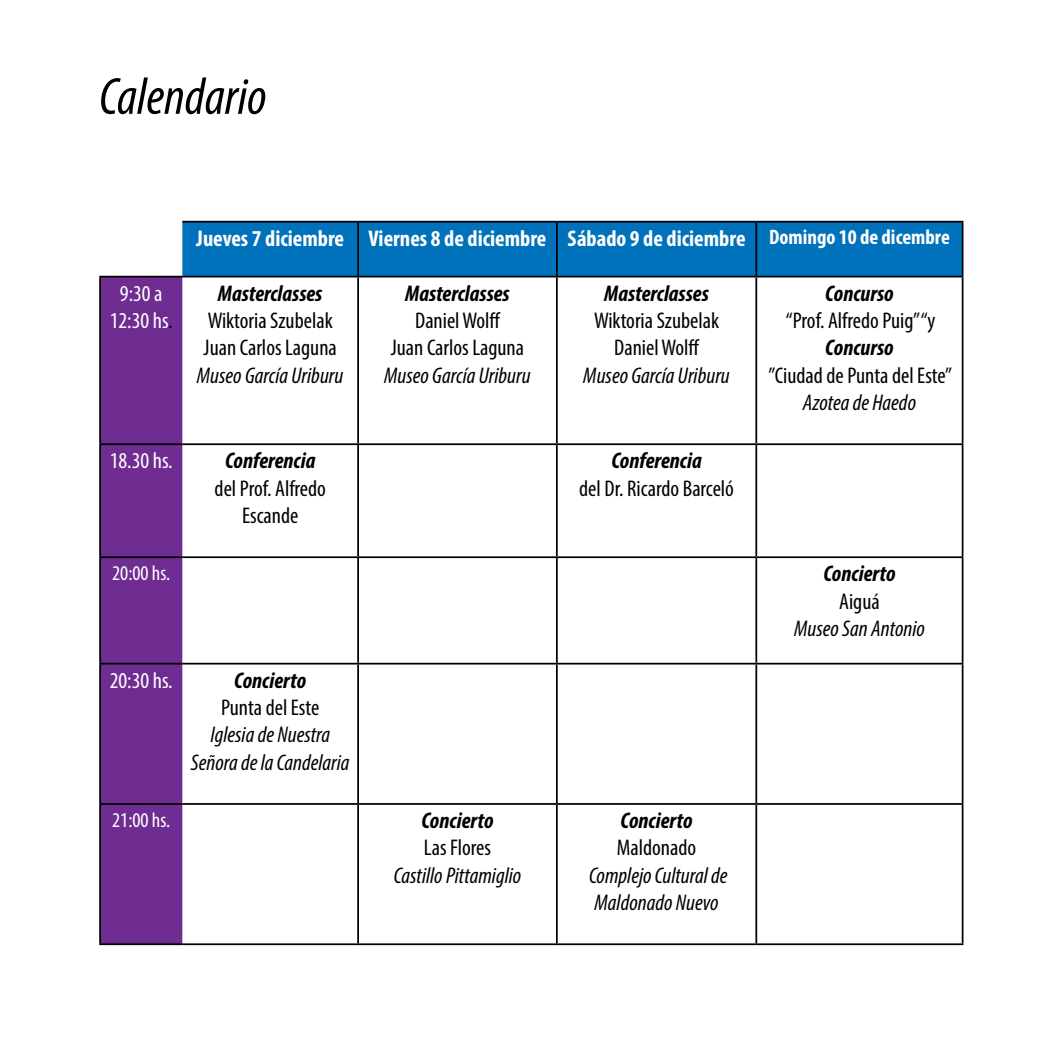
<style>
.page{position:relative;width:1042px;height:1042px;background:#fff}
.page>*{position:absolute;margin:0;border:0;box-sizing:border-box;transform-origin:0 0}
.t1{font:italic condensed 52.5px "Myriad Pro";color:#000}
.t2{font:condensed 22.75px/27.3px "Myriad Pro";color:#000;text-align:center}
.t3{font:italic condensed 22.75px/27.3px "Myriad Pro";color:#000;text-align:center}
.t4{font:italic 700 condensed 22.75px "Myriad Pro";color:#000}
.t5{font:700 condensed 22.75px "Myriad Pro";color:#fff}
.t6{font:condensed 22.75px/27.3px "Myriad Pro";color:#fff;text-align:center}
.t7{font:condensed 21px "Myriad Pro";color:#fff}
.s1{font-size:21px}
.s2{color:#000}
</style>
<div class="page">
<div style="left:182px;top:222px;width:779px;height:54px;background:#0072bc"></div>
<div style="left:101px;top:277px;width:81px;height:666px;background:#6f2c91"></div>
<hr style="left:182px;top:221px;width:176px;height:1px;background:#000">
<hr style="left:358px;top:221px;width:199px;height:1px;background:#000">
<hr style="left:357px;top:222px;width:2px;height:54px;background:#000">
<hr style="left:357px;top:277px;width:2px;height:166px;background:#000">
<hr style="left:357px;top:445px;width:2px;height:111px;background:#000">
<hr style="left:357px;top:558px;width:2px;height:105px;background:#000">
<hr style="left:357px;top:664px;width:2px;height:139px;background:#000">
<hr style="left:357px;top:805px;width:2px;height:138px;background:#000">
<hr style="left:557px;top:221px;width:199px;height:1px;background:#000">
<hr style="left:556px;top:222px;width:2px;height:54px;background:#000">
<hr style="left:556px;top:277px;width:2px;height:166px;background:#000">
<hr style="left:556px;top:445px;width:2px;height:111px;background:#000">
<hr style="left:556px;top:558px;width:2px;height:105px;background:#000">
<hr style="left:556px;top:664px;width:2px;height:139px;background:#000">
<hr style="left:556px;top:805px;width:2px;height:138px;background:#000">
<hr style="left:756px;top:221px;width:207px;height:1px;background:#000">
<hr style="left:755px;top:222px;width:2px;height:54px;background:#000">
<hr style="left:961px;top:222px;width:2px;height:54px;background:#000">
<hr style="left:755px;top:277px;width:2px;height:166px;background:#000">
<hr style="left:755px;top:445px;width:2px;height:111px;background:#000">
<hr style="left:755px;top:558px;width:2px;height:105px;background:#000">
<hr style="left:755px;top:664px;width:2px;height:139px;background:#000">
<hr style="left:755px;top:805px;width:2px;height:138px;background:#000">
<hr style="left:99px;top:445px;width:2px;height:111px;background:#000">
<hr style="left:961px;top:445px;width:2px;height:111px;background:#000">
<hr style="left:99px;top:276px;width:83px;height:1px;background:#000">
<hr style="left:99px;top:277px;width:2px;height:166px;background:#000">
<hr style="left:182px;top:276px;width:176px;height:1px;background:#000">
<hr style="left:358px;top:276px;width:199px;height:1px;background:#000">
<hr style="left:557px;top:276px;width:199px;height:1px;background:#000">
<hr style="left:756px;top:276px;width:207px;height:1px;background:#000">
<hr style="left:961px;top:277px;width:2px;height:166px;background:#000">
<hr style="left:99px;top:443px;width:83px;height:2px;background:#000">
<hr style="left:182px;top:443px;width:176px;height:2px;background:#000">
<hr style="left:358px;top:443px;width:199px;height:2px;background:#000">
<hr style="left:557px;top:443px;width:199px;height:2px;background:#000">
<hr style="left:756px;top:443px;width:207px;height:2px;background:#000">
<hr style="left:99px;top:556px;width:83px;height:2px;background:#000">
<hr style="left:99px;top:558px;width:2px;height:105px;background:#000">
<hr style="left:182px;top:556px;width:176px;height:2px;background:#000">
<hr style="left:358px;top:556px;width:199px;height:2px;background:#000">
<hr style="left:557px;top:556px;width:199px;height:2px;background:#000">
<hr style="left:756px;top:556px;width:207px;height:2px;background:#000">
<hr style="left:961px;top:558px;width:2px;height:105px;background:#000">
<hr style="left:99px;top:663px;width:83px;height:1px;background:#000">
<hr style="left:99px;top:664px;width:2px;height:139px;background:#000">
<hr style="left:182px;top:663px;width:176px;height:1px;background:#000">
<hr style="left:358px;top:663px;width:199px;height:1px;background:#000">
<hr style="left:557px;top:663px;width:199px;height:1px;background:#000">
<hr style="left:756px;top:663px;width:207px;height:1px;background:#000">
<hr style="left:961px;top:664px;width:2px;height:139px;background:#000">
<hr style="left:99px;top:803px;width:83px;height:2px;background:#000">
<hr style="left:99px;top:805px;width:2px;height:138px;background:#000">
<hr style="left:182px;top:803px;width:176px;height:2px;background:#000">
<hr style="left:358px;top:803px;width:199px;height:2px;background:#000">
<hr style="left:557px;top:803px;width:199px;height:2px;background:#000">
<hr style="left:756px;top:803px;width:207px;height:2px;background:#000">
<hr style="left:961px;top:805px;width:2px;height:138px;background:#000">
<hr style="left:99px;top:943px;width:83px;height:2px;background:#000">
<hr style="left:182px;top:943px;width:176px;height:2px;background:#000">
<hr style="left:358px;top:943px;width:199px;height:2px;background:#000">
<hr style="left:557px;top:943px;width:199px;height:2px;background:#000">
<hr style="left:756px;top:943px;width:207px;height:2px;background:#000">
<h1 class="t1" style="left:99px;top:65px;width:169px">Calendario</h1>
<p class="t5" style="left:196px;top:224px;width:755px">Jueves 7 diciembre Viernes 8 de diciembre Sábado 9 de diciembre <span class="s1">Domingo 10 de dicembre</span></p>
<p class="t6" style="left:110px;top:279px;width:64px">9:30 a<br>12:30 hs<span class="s2">.</span></p>
<p class="t4" style="left:218px;top:279px;width:106px">Masterclasses</p>
<p class="t2" style="left:204px;top:306px;width:135px;text-align:left">Wiktoria Szubelak<br>Juan Carlos Laguna</p>
<p class="t3" style="left:197px;top:361px;width:148px">Museo García Uriburu</p>
<p class="t6" style="left:110px;top:447px;width:64px">18.30 hs.</p>
<p class="t4" style="left:225px;top:446px;width:92px">Conferencia</p>
<p class="t2" style="left:215px;top:474px;width:113px">del Prof. Alfredo<br>Escande</p>
<p class="t4" style="left:405px;top:279px;width:106px">Masterclasses</p>
<p class="t2" style="left:391px;top:306px;width:135px">Daniel Wolff<br>Juan Carlos Laguna</p>
<p class="t3" style="left:384px;top:361px;width:148px">Museo García Uriburu</p>
<p class="t4" style="left:604px;top:279px;width:106px">Masterclasses</p>
<p class="t2" style="left:594px;top:306px;width:126px">Wiktoria Szubelak<br>Daniel Wolff</p>
<p class="t3" style="left:583px;top:361px;width:148px">Museo García Uriburu</p>
<p class="t4" style="left:611px;top:446px;width:92px">Conferencia</p>
<p class="t2" style="left:579px;top:474px;width:156px">del Dr. Ricardo Barceló</p>
<p class="t4" style="left:825px;top:279px;width:70px">Concurso</p>
<p class="t2" style="left:786px;top:306px;width:151px">“Prof. Alfredo Puig” “y</p>
<p class="t4" style="left:825px;top:333px;width:70px">Concurso</p>
<p class="t2" style="left:768px;top:361px;width:185px">”Ciudad de Punta del Este”</p>
<p class="t3" style="left:803px;top:388px;width:115px">Azotea de Haedo</p>
<p class="t7" style="left:112px;top:560px;width:60px">20:00 hs.</p>
<p class="t4" style="left:823px;top:559px;width:74px">Concierto</p>
<p class="t2" style="left:839px;top:587px;width:42px">Aiguá</p>
<p class="t3" style="left:794px;top:614px;width:132px">Museo San Antonio</p>
<p class="t6" style="left:110px;top:666px;width:64px">20:30 hs.</p>
<p class="t4" style="left:234px;top:666px;width:74px">Concierto</p>
<p class="t2" style="left:221px;top:693px;width:100px">Punta del Este</p>
<p class="t3" style="left:191px;top:721px;width:160px">Iglesia de Nuestra<br>Señora de la Candelaria</p>
<p class="t7" style="left:112px;top:807px;width:60px">21:00 hs.</p>
<p class="t4" style="left:421px;top:806px;width:74px">Concierto</p>
<p class="t2" style="left:424px;top:834px;width:69px">Las Flores</p>
<p class="t3" style="left:394px;top:861px;width:129px">Castillo Pittamiglio</p>
<p class="t4" style="left:620px;top:806px;width:74px">Concierto</p>
<p class="t2" style="left:617px;top:834px;width:81px">Maldonado</p>
<p class="t3" style="left:589px;top:861px;width:140px;text-align:left">Complejo Cultural de<br>Maldonado Nuevo</p>
</div>
